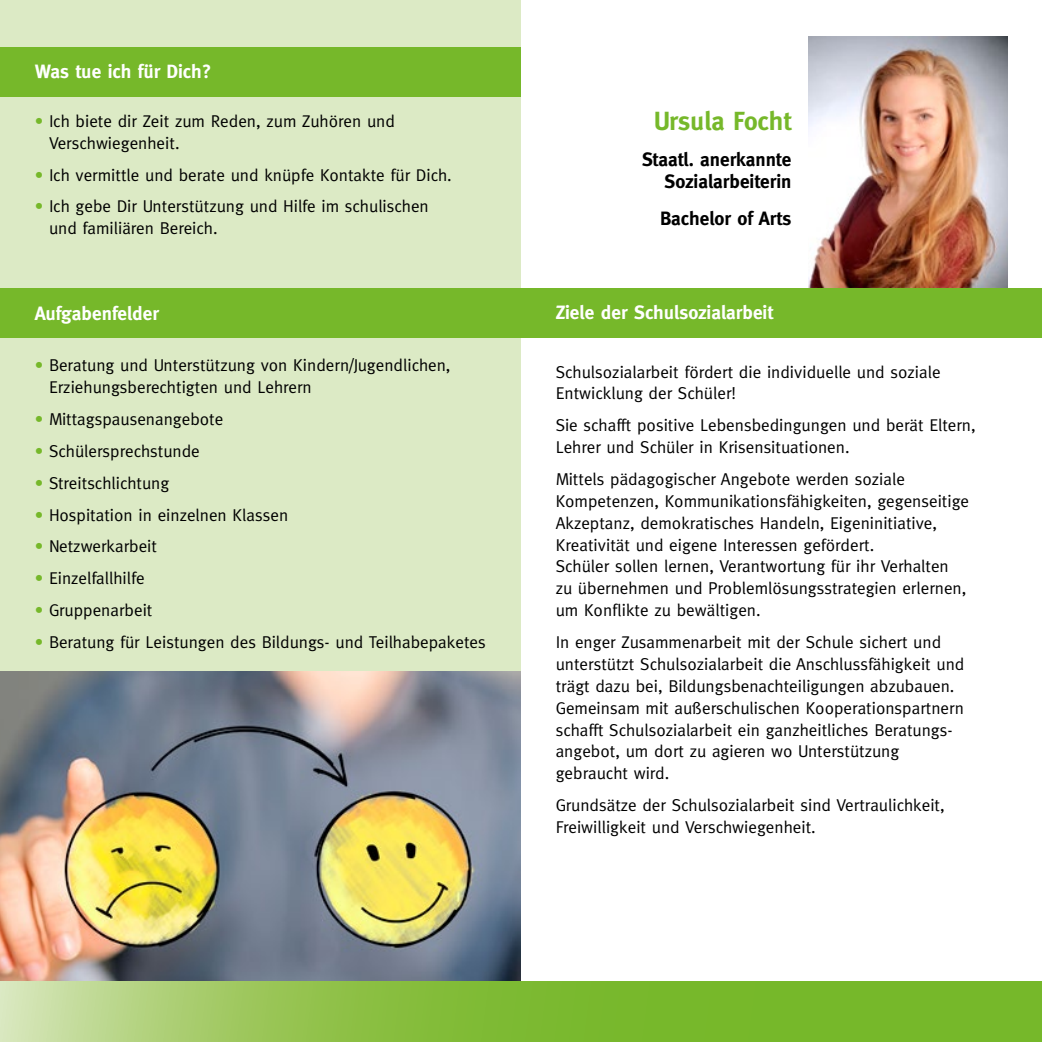
<style>
.page{position:relative;width:1042px;height:1042px;background:#fff}
.page>*{position:absolute;margin:0;border:0;box-sizing:border-box;transform-origin:0 0}
.t1{font:700 26.25px "Meta";color:#76b82a}
.t2{font:700 19.25px "Meta";color:#fff}
.t3{font:700 19.25px/21.9px "Meta";color:#000;text-align:right}
.t4{font:17.15px/21.9px "Meta";color:#000}
.s1{color:#76b82a}
</style>
<div class="page">
<div style="left:0;top:0;width:521px;height:997px;background:#dceac5"></div>
<img style="left:0;top:671px;width:521px;height:310px">
<svg style="left:0;top:981px;width:1042px;height:61px;background:#8bc147"></svg>
<div style="left:0;top:47px;width:521px;height:50px;background:#76b82a"></div>
<div style="left:0;top:288px;width:1042px;height:49px;background:#76b82a"></div>
<img style="left:809px;top:36px;width:198px;height:252px">
<p class="t2" style="left:35px;top:60px;width:178px">Was tue ich für Dich?</p>
<p class="t4" style="left:49px;top:110px;width:347px;text-indent:-14px"><span class="s1">•</span> Ich biete dir Zeit zum Reden, zum Zuhören und<br>Verschwiegenheit.</p>
<p class="t4" style="left:35px;top:163px;width:419px"><span class="s1">•</span> Ich vermittle und berate und knüpfe Kontakte für Dich.</p>
<p class="t4" style="left:49px;top:195px;width:381px;text-indent:-14px"><span class="s1">•</span> Ich gebe Dir Unterstützung und Hilfe im schulischen und familiären Bereich.</p>
<p class="t2" style="left:35px;top:302px;width:126px">Aufgabenfelder</p>
<p class="t4" style="left:49px;top:354px;width:403px;text-indent:-14px"><span class="s1">•</span> Beratung und Unterstützung von Kindern/Jugendlichen,<br>Erziehungsberechtigten und Lehrern</p>
<p class="t4" style="left:35px;top:408px;width:190px"><span class="s1">•</span> Mittagspausenangebote</p>
<p class="t4" style="left:35px;top:440px;width:167px"><span class="s1">•</span> Schülersprechstunde</p>
<p class="t4" style="left:35px;top:472px;width:136px"><span class="s1">•</span> Streitschlichtung</p>
<p class="t4" style="left:35px;top:503px;width:255px"><span class="s1">•</span> Hospitation in einzelnen Klassen</p>
<p class="t4" style="left:35px;top:535px;width:124px"><span class="s1">•</span> Netzwerkarbeit</p>
<p class="t4" style="left:35px;top:567px;width:111px"><span class="s1">•</span> Einzelfallhilfe</p>
<p class="t4" style="left:35px;top:599px;width:119px"><span class="s1">•</span> Gruppenarbeit</p>
<p class="t4" style="left:35px;top:631px;width:452px"><span class="s1">•</span> Beratung für Leistungen des Bildungs- und Teilhabepaketes</p>
<h1 class="t1" style="left:654px;top:105px;width:139px">Ursula Focht</h1>
<p class="t3" style="left:642px;top:149px;width:151px">Staatl. anerkannte<br>Sozialarbeiterin</p>
<p class="t3" style="left:660px;top:207px;width:133px">Bachelor of Arts</p>
<p class="t2" style="left:556px;top:301px;width:219px">Ziele der Schulsozialarbeit</p>
<p class="t4" style="left:556px;top:360px;width:386px">Schulsozialarbeit fördert die individuelle und soziale<br>Entwicklung der Schüler!</p>
<p class="t4" style="left:556px;top:414px;width:421px">Sie schafft positive Lebensbedingungen und berät Eltern,<br>Lehrer und Schüler in Krisensituationen.</p>
<p class="t4" style="left:556px;top:468px;width:415px">Mittels pädagogischer Angebote werden soziale Kompetenzen, Kommunikationsfähigkeiten, gegenseitige Akzeptanz, demokratisches Handeln, Eigeninitiative, Kreativität und eigene Interessen gefördert.<br>Schüler sollen lernen, Verantwortung für ihr Verhalten zu übernehmen und Problemlösungsstrategien erlernen, um Konflikte zu bewältigen.</p>
<p class="t4" style="left:556px;top:631px;width:410px">In enger Zusammenarbeit mit der Schule sichert und unterstützt Schulsozialarbeit die Anschlussfähigkeit und trägt dazu bei, Bildungsbenachteiligungen abzubauen.<br>Gemeinsam mit außerschulischen Kooperationspartnern schafft Schulsozialarbeit ein ganzheitliches Beratungs&shy;angebot, um dort zu agieren wo Unterstützung gebraucht wird.</p>
<p class="t4" style="left:556px;top:794px;width:390px">Grundsätze der Schulsozialarbeit sind Vertraulichkeit,<br>Freiwilligkeit und Verschwiegenheit.</p>
</div>
